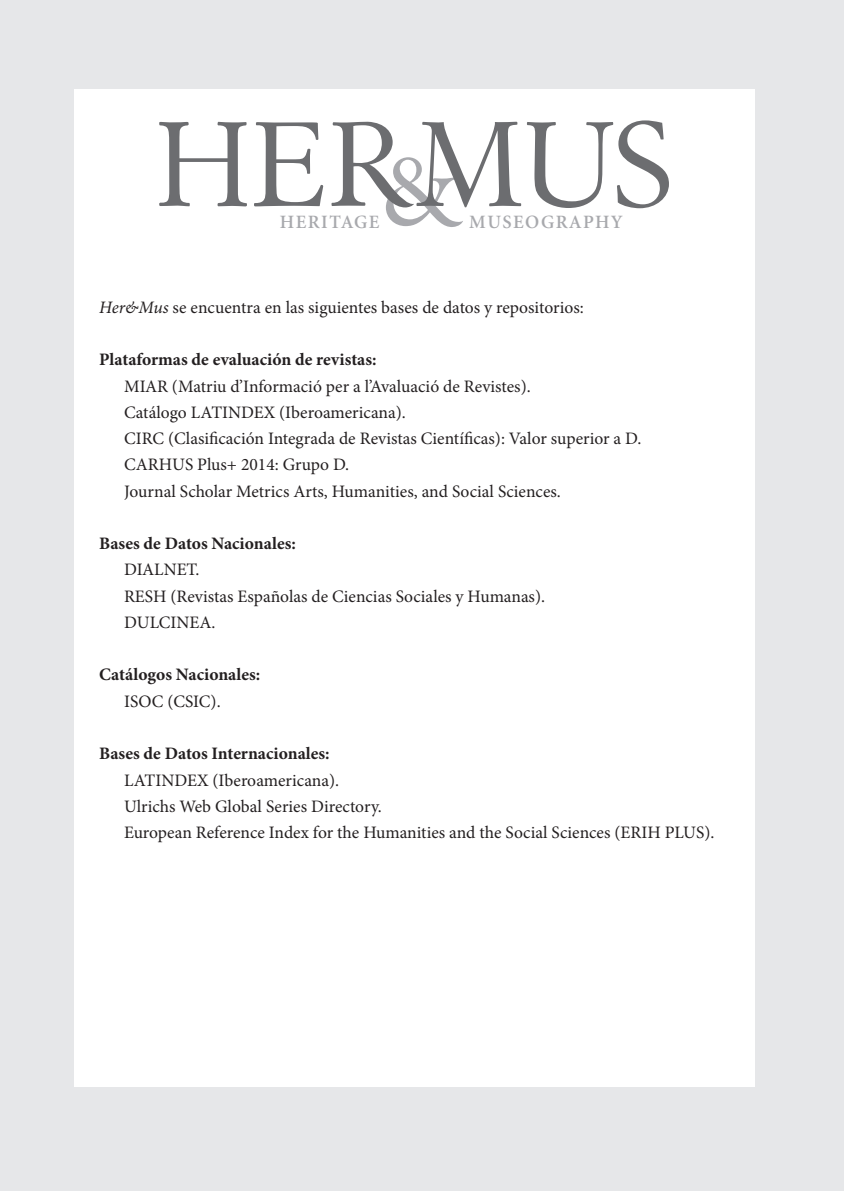
<style>
.page{position:relative;width:844px;height:1191px;background:#fff}
.page>*{position:absolute;margin:0;border:0;box-sizing:border-box;transform-origin:0 0}
.t1{font:130.38px "Augereau";color:#6c6d70}
.t2{font:18.9px "Minion Semibold SC";letter-spacing:.08em;color:#a8a9ad}
.t3{font:17.5px "Minion Pro";color:#231f20}
.t4{font:700 17.5px "Minion Pro";color:#231f20}
.s1{font-style:italic}
</style>
<div class="page">
<div style="left:0;top:0;width:843px;height:1191px;background:#e6e7e9"></div>
<div style="left:74px;top:89px;width:680px;height:997px;background:#fff"></div>
<p class="t1" style="left:383px;top:86px;width:291px"><sub>&amp;</sub>MUS</p>
<p class="t1" style="left:156px;top:86px;width:261px">HER</p>
<p class="t2" style="left:279px;top:212px;width:101px">HERITAGE</p>
<p class="t2" style="left:469px;top:212px;width:155px">MUSEOGRAPHY</p>
<p class="t3" style="left:99px;top:295px;width:486px"><span class="s1">Her&amp;Mus</span> se encuentra en las siguientes bases de datos y repositorios:</p>
<p class="t4" style="left:99px;top:347px;width:279px">Plataformas de evaluación de revistas:</p>
<p class="t3" style="left:124px;top:374px;width:408px">MIAR (Matriu d’Informació per a l’Avaluació de Revistes).</p>
<p class="t3" style="left:124px;top:400px;width:283px">Catálogo LATINDEX (Iberoamericana).</p>
<p class="t3" style="left:124px;top:427px;width:518px">CIRC (Clasificación Integrada de Revistas Científicas): Valor superior a D.</p>
<p class="t3" style="left:124px;top:453px;width:226px">CARHUS Plus+ 2014: Grupo D.</p>
<p class="t3" style="left:124px;top:479px;width:438px">Journal Scholar Metrics Arts, Humanities, and Social Sciences.</p>
<p class="t4" style="left:99px;top:531px;width:198px">Bases de Datos Nacionales:</p>
<p class="t3" style="left:124px;top:558px;width:77px">DIALNET.</p>
<p class="t3" style="left:124px;top:584px;width:422px">RESH (Revistas Españolas de Ciencias Sociales y Humanas).</p>
<p class="t3" style="left:124px;top:610px;width:93px">DULCINEA.</p>
<p class="t4" style="left:99px;top:662px;width:162px">Catálogos Nacionales:</p>
<p class="t3" style="left:124px;top:689px;width:98px">ISOC (CSIC).</p>
<p class="t4" style="left:99px;top:741px;width:232px">Bases de Datos Internacionales:</p>
<p class="t3" style="left:124px;top:768px;width:216px">LATINDEX (Iberoamericana).</p>
<p class="t3" style="left:124px;top:794px;width:259px">Ulrichs Web Global Series Directory.</p>
<p class="t3" style="left:124px;top:820px;width:591px">European Reference Index for the Humanities and the Social Sciences (ERIH PLUS).</p>
</div>
